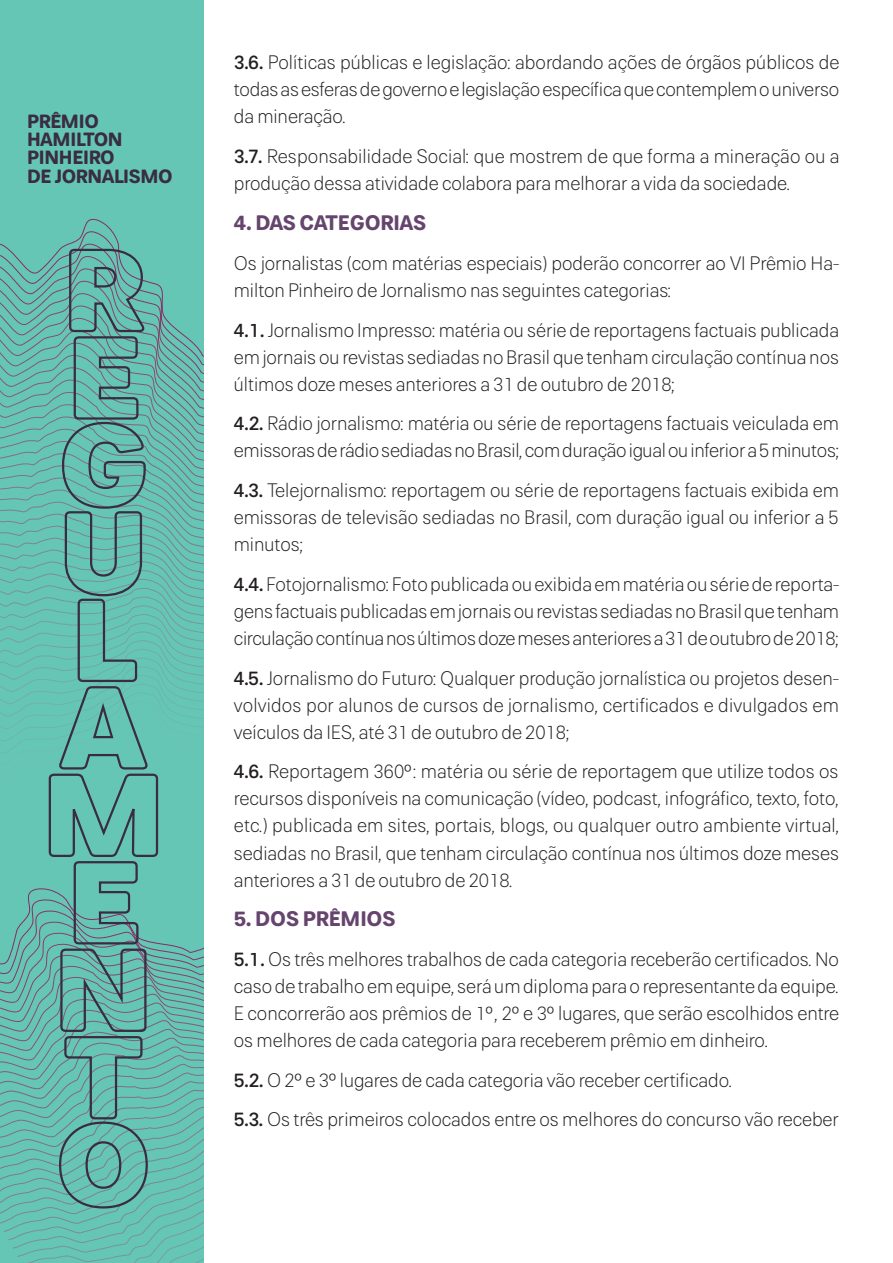
<style>
.page{position:relative;width:893px;height:1263px;background:#fff}
.page>*{position:absolute;margin:0;border:0;box-sizing:border-box;transform-origin:0 0}
.t1{font:700 21px "Paul Grotesk Soft";letter-spacing:-.01em;color:#65456d}
.t2{font:300 19.5px/27px "Paul Grotesk Soft";color:#231f20;text-align:justify}
.t3{font:700 19.2px/18.5px "Paul Grotesk Soft";letter-spacing:-.02em;color:#392c43}
.s1{font-weight:500}
</style>
<div class="page">
<div style="left:0;top:0;width:203px;height:1263px;background:#66c6b6"></div>
<svg style="left:0;top:888px;width:203px;height:375px"></svg>
<svg style="left:0;top:218px;width:203px;height:536px"></svg>
<svg style="left:48px;top:248px;width:111px;height:962px"></svg>
<p class="t3" style="left:27px;top:112px;width:147px">PRÊMIO<br>HAMILTON<br>PINHEIRO<br>DE JORNALISMO</p>
<p class="t2" style="left:234px;top:49px;width:607px"><span class="s1">3.6.</span> Políticas públicas e legislação: abordando ações de órgãos públicos de todas as esferas de governo e legislação específica que contemplem o universo da mineração.</p>
<p class="t2" style="left:234px;top:143px;width:607px"><span class="s1">3.7.</span> Responsabilidade Social: que mostrem de que forma a mineração ou a produção dessa atividade colabora para melhorar a vida da sociedade.</p>
<p class="t1" style="left:234px;top:210px;width:194px">4. DAS CATEGORIAS</p>
<p class="t2" style="left:234px;top:249px;width:607px">Os jornalistas (com matérias especiais) poderão concorrer ao VI Prêmio Ha&shy;milton Pinheiro de Jornalismo nas seguintes categorias:</p>
<p class="t2" style="left:234px;top:316px;width:607px"><span class="s1">4.1.</span> Jornalismo Impresso: matéria ou série de reportagens factuais publicada em jornais ou revistas sediadas no Brasil que tenham circulação contínua nos últimos doze meses anteriores a 31 de outubro de 2018;</p>
<p class="t2" style="left:234px;top:410px;width:607px"><span class="s1">4.2.</span> Rádio jornalismo: matéria ou série de reportagens factuais veiculada em emissoras de rádio sediadas no Brasil, com duração igual ou inferior a 5 minutos;</p>
<p class="t2" style="left:234px;top:477px;width:606px"><span class="s1">4.3.</span> Telejornalismo: reportagem ou série de reportagens factuais exibida em emissoras de televisão sediadas no Brasil, com duração igual ou inferior a 5 minutos;</p>
<p class="t2" style="left:234px;top:570px;width:607px"><span class="s1">4.4.</span> Fotojornalismo: Foto publicada ou exibida em matéria ou série de reporta&shy;gens factuais publicadas em jornais ou revistas sediadas no Brasil que tenham circulação contínua nos últimos doze meses anteriores a 31 de outubro de 2018;</p>
<p class="t2" style="left:234px;top:664px;width:606px"><span class="s1">4.5.</span> Jornalismo do Futuro: Qualquer produção jornalística ou projetos desen&shy;volvidos por alunos de cursos de jornalismo, certificados e divulgados em veículos da IES, até 31 de outubro de 2018;</p>
<p class="t2" style="left:234px;top:758px;width:607px"><span class="s1">4.6.</span> Reportagem 360º: matéria ou série de reportagem que utilize todos os recursos disponíveis na comunicação (vídeo, podcast, infográfico, texto, foto, etc.) publicada em sites, portais, blogs, ou qualquer outro ambiente virtual, sediadas no Brasil, que tenham circulação contínua nos últimos doze meses anteriores a 31 de outubro de 2018.</p>
<p class="t1" style="left:234px;top:906px;width:163px">5. DOS PRÊMIOS</p>
<p class="t2" style="left:234px;top:945px;width:607px"><span class="s1">5.1.</span> Os três melhores trabalhos de cada categoria receberão certificados. No caso de trabalho em equipe, será um diploma para o representante da equipe.<br>E concorrerão aos prêmios de 1º, 2º e 3º lugares, que serão escolhidos entre os melhores de cada categoria para receberem prêmio em dinheiro.</p>
<p class="t2" style="left:234px;top:1060px;width:607px;line-height:39.8px"><span class="s1">5.2.</span> O 2º e 3º lugares de cada categoria vão receber certificado.<br><span class="s1">5.3.</span> Os três primeiros colocados entre os melhores do concurso vão receber</p>
</div>
